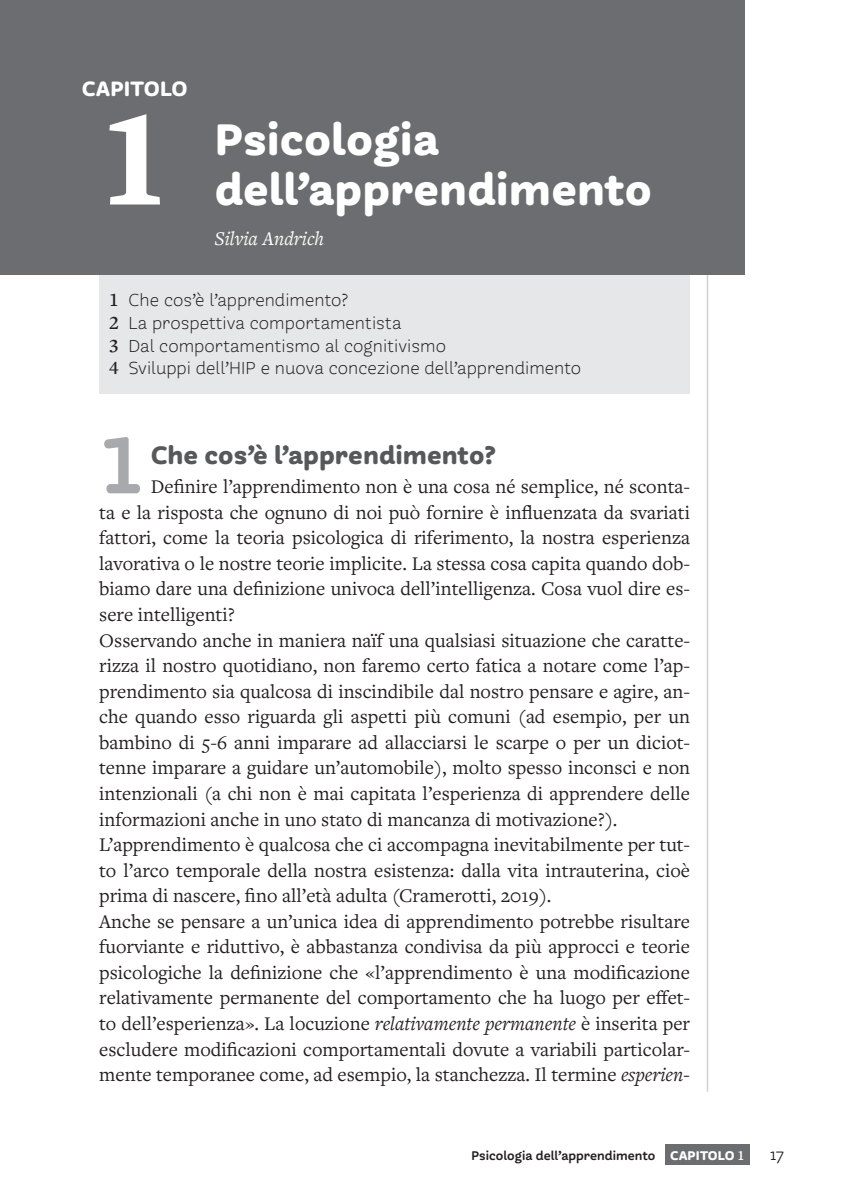
<style>
.page{position:relative;width:844px;height:1191px;background:#fff}
.page>*{position:absolute;margin:0;border:0;box-sizing:border-box;transform-origin:0 0}
.t1{font:900 140px "Freight Text Pro";color:#fff}
.t2{font:89.08px "Freight Round Pro Semi";color:#a8a9ad}
.t3{font:700 49px/49px "Freight Round Pro";color:#fff}
.t4{font:700 28px "Freight Round Pro";color:#57585a}
.t5{font:700 23.1px "Freight Round Pro";color:#fff}
.t6{font:20.12px/25.6px "Freight Text Pro";color:#231f20}
.t7{font:italic 20.12px "Freight Text Pro";color:#fff}
.t8{font:300 19.25px/22.8px "Freight Round Pro";color:#231f20}
.t9{font:17.5px "Freight Round Pro";color:#231f20}
.t10{font:14px "Freight Round Pro Semi";color:#231f20}
.s1{font-family:"Freight Text Pro";font-weight:600}
.s2{font-style:italic}
.s3{font-family:"Freight Round Pro";font-weight:700;color:#fff}
.s4{font-family:"Freight Text Pro";font-weight:700;color:#fff}
</style>
<div class="page">
<div style="left:665px;top:1144px;width:84px;height:20px;background:#6c6d70"></div>
<hr style="left:706px;top:48px;width:2px;height:1043px;background:#d1d2d4">
<div style="left:99px;top:274px;width:591px;height:120px;background:#e6e7e9"></div>
<div style="left:0;top:0;width:744px;height:274px;background:#6c6d70"></div>
<p class="t5" style="left:82px;top:74px;width:107px">CAPITOLO</p>
<h1 class="t1" style="left:100px;top:65px;width:71px">1</h1>
<h3 class="t3" style="left:215px;top:116px;width:438px">Psicologia dell’apprendimento</h3>
<p class="t7" style="left:215px;top:225px;width:111px">Silvia Andrich</p>
<p class="t8" style="left:109px;top:288px;width:473px"><span class="s1">1</span> Che cos’è l’apprendimento?<br><span class="s1">2</span> La prospettiva comportamentista<br><span class="s1">3</span> Dal comportamentismo al cognitivismo<br><span class="s1">4</span> Sviluppi dell’HIP e nuova concezione dell’apprendimento</p>
<h2 class="t2" style="left:99px;top:411px;width:48px">1</h2>
<h3 class="t4" style="left:151px;top:438px;width:346px">Che cos’è l’apprendimento?</h3>
<p class="t6" style="left:99px;top:473px;width:592px;text-indent:51px">Definire l’apprendimento non è una cosa né semplice, né sconta&shy;ta e la risposta che ognuno di noi può fornire è influenzata da svariati fattori, come la teoria psicologica di riferimento, la nostra esperienza lavorativa o le nostre teorie implicite. La stessa cosa capita quando dob&shy;biamo dare una definizione univoca dell’intelligenza. Cosa vuol dire es&shy;sere intelligenti?<br>Osservando anche in maniera naïf una qualsiasi situazione che caratte&shy;rizza il nostro quotidiano, non faremo certo fatica a notare come l’ap&shy;prendimento sia qualcosa di inscindibile dal nostro pensare e agire, an&shy;che quando esso riguarda gli aspetti più comuni (ad esempio, per un bambino di 5-6 anni imparare ad allacciarsi le scarpe o per un diciot&shy;tenne imparare a guidare un’automobile), molto spesso inconsci e non intenzionali (a chi non è mai capitata l’esperienza di apprendere delle informazioni anche in uno stato di mancanza di motivazione?).<br>L’apprendimento è qualcosa che ci accompagna inevitabilmente per tut&shy;to l’arco temporale della nostra esistenza: dalla vita intrauterina, cioè prima di nascere, fino all’età adulta (Cramerotti, 2019).<br>Anche se pensare a un’unica idea di apprendimento potrebbe risultare fuorviante e riduttivo, è abbastanza condivisa da più approcci e teorie psicologiche la definizione che «l’apprendimento è una modificazione relativamente permanente del comportamento che ha luogo per effet&shy;to dell’esperienza». La locuzione <span class="s2">relativamente permanente</span> è inserita per escludere modificazioni comportamentali dovute a variabili particolar&shy;mente temporanee come, ad esempio, la stanchezza. Il termine <span class="s2">esperien-</span></p>
<p class="t10" style="left:471px;top:1146px;width:274px">Psicologia dell’apprendimento <span class="s3">CAPITOLO</span> <span class="s4">1</span></p>
<p class="t9" style="left:770px;top:1143px;width:16px">17</p>
</div>
